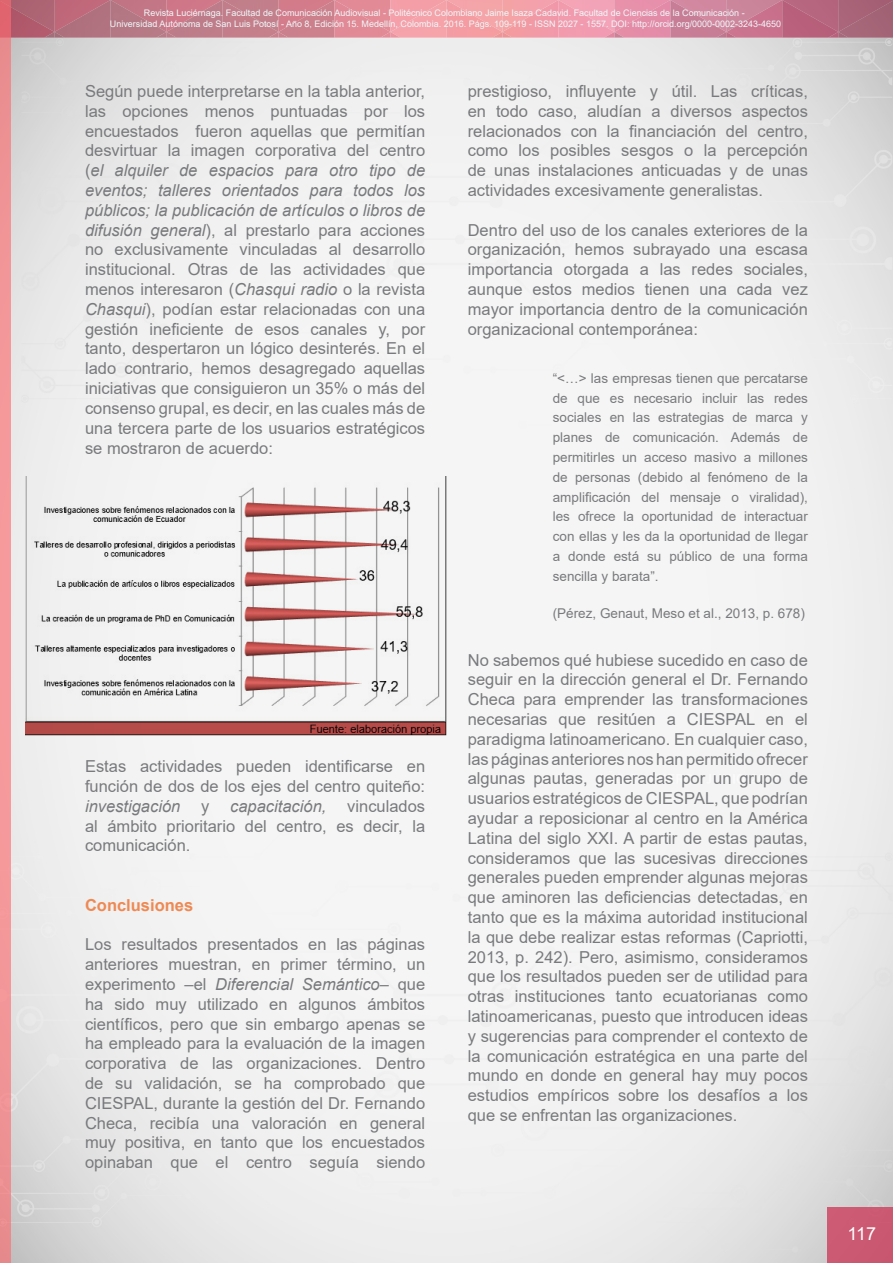
<style>
.page{position:relative;width:893px;height:1263px;background:#fff}
.page>*{position:absolute;margin:0;border:0;box-sizing:border-box;transform-origin:0 0}
.t1{font:18px "Arial";color:#fff}
.t2{font:16.5px/19.8px "Arial";color:#797a7d;text-align:justify}
.t3{font:italic 16.5px "Arial";color:#797a7d}
.t4{font:700 16.5px "Arial";color:#ee8953}
.t5{font:13.5px/19.8px "Arial";color:#797a7d;text-align:justify}
.t6{font:9px/10.8px "Arial";color:#eff8fa;text-align:center}
.s1{font-style:italic}
</style>
<div class="page">
<img style="left:11px;top:38px;width:882px;height:1225px">
<div style="left:827px;top:1207px;width:66px;height:56px;background:#cb5972"></div>
<img style="left:11px;top:32px;width:882px;height:6px">
<img style="left:11px;top:0;width:882px;height:32px">
<svg style="left:44px;top:32px;width:20px;height:6px"></svg>
<svg style="left:156px;top:32px;width:20px;height:6px"></svg>
<svg style="left:380px;top:32px;width:20px;height:6px"></svg>
<svg style="left:604px;top:32px;width:20px;height:6px"></svg>
<svg style="left:828px;top:32px;width:20px;height:6px"></svg>
<svg style="left:268px;top:32px;width:20px;height:6px"></svg>
<svg style="left:492px;top:32px;width:20px;height:6px"></svg>
<svg style="left:716px;top:32px;width:20px;height:6px"></svg>
<svg style="left:0;top:0;width:11px;height:1263px;fill:#f4979a"></svg>
<img style="left:26px;top:476px;width:420px;height:262px">
<p class="t6" style="left:110px;top:8px;width:673px">Revista Luciérnaga. Facultad de Comunicación Audiovisual - Politécnico Colombiano Jaime Isaza Cadavid. Facultad de Ciencias de la Comunicación -<br>Universidad Autónoma de San Luis Potosí - Año 8, Edición 15. Medellín, Colombia. 2016. Págs. 109-119 - ISSN 2027 - 1557. DOI: http://orcid.org/0000-0002-3243-4650</p>
<p class="t2" style="left:85px;top:81px;width:342px">Según puede interpretarse en la tabla anterior, las opciones menos puntuadas por los encuestados fueron aquellas que permitían desvirtuar la imagen corporativa del centro (<span class="s1">el alquiler de espacios para otro tipo de eventos; talleres orientados para todos los públicos; la publicación de artículos o libros de difusión general</span>), al prestarlo para acciones no exclusivamente vinculadas al desarrollo institucional. Otras de las actividades que menos interesaron (<span class="s1">Chasqui radio</span> o la revista <span class="s1">Chasqui</span>), podían estar relacionadas con una gestión ineficiente de esos canales y, por tanto, despertaron un lógico desinterés. En el lado contrario, hemos desagregado aquellas iniciativas que consiguieron un 35% o más del consenso grupal, es decir, en las cuales más de una tercera parte de los usuarios estratégicos se mostraron de acuerdo:</p>
<p class="t2" style="left:85px;top:756px;width:342px">Estas actividades pueden identificarse en función de dos de los ejes del centro quiteño:</p>
<p class="t3" style="left:85px;top:795px;width:97px">investigación</p>
<p class="t2" style="left:201px;top:796px;width:10px">y</p>
<p class="t3" style="left:230px;top:795px;width:98px">capacitación,</p>
<p class="t2" style="left:85px;top:796px;width:342px;text-indent:262px">vinculados al ámbito prioritario del centro, es decir, la comunicación.</p>
<p class="t4" style="left:85px;top:893px;width:110px">Conclusiones</p>
<p class="t2" style="left:85px;top:934px;width:342px">Los resultados presentados en las páginas anteriores muestran, en primer término, un experimento –el <span class="s1">Diferencial Semántico</span>– que ha sido muy utilizado en algunos ámbitos científicos, pero que sin embargo apenas se ha empleado para la evaluación de la imagen corporativa de las organizaciones. Dentro de su validación, se ha comprobado que CIESPAL, durante la gestión del Dr. Fernando Checa, recibía una valoración en general muy positiva, en tanto que los encuestados opinaban que el centro seguía siendo</p>
<p class="t2" style="left:468px;top:81px;width:342px">prestigioso, influyente y útil. Las críticas, en todo caso, aludían a diversos aspectos relacionados con la financiación del centro, como los posibles sesgos o la percepción de unas instalaciones anticuadas y de unas actividades excesivamente generalistas.</p>
<p class="t2" style="left:468px;top:220px;width:342px">Dentro del uso de los canales exteriores de la organización, hemos subrayado una escasa importancia otorgada a las redes sociales, aunque estos medios tienen una cada vez mayor importancia dentro de la comunicación organizacional contemporánea:</p>
<p class="t5" style="left:553px;top:368px;width:257px">“&lt;…&gt; las empresas tienen que percatarse de que es necesario incluir las redes sociales en las estrategias de marca y planes de comunicación. Además de permitirles un acceso masivo a millones de personas (debido al fenómeno de la amplificación del mensaje o viralidad), les ofrece la oportunidad de interactuar con ellas y les da la oportunidad de llegar a donde está su público de una forma sencilla y barata”.</p>
<p class="t5" style="left:553px;top:603px;width:254px">(Pérez, Genaut, Meso et al., 2013, p. 678)</p>
<p class="t2" style="left:468px;top:650px;width:342px">No sabemos qué hubiese sucedido en caso de seguir en la dirección general el Dr. Fernando Checa para emprender las transformaciones necesarias que resitúen a CIESPAL en el paradigma latinoamericano. En cualquier caso, las páginas anteriores nos han permitido ofrecer algunas pautas, generadas por un grupo de usuarios estratégicos de CIESPAL, que podrían ayudar a reposicionar al centro en la América Latina del siglo XXI. A partir de estas pautas, consideramos que las sucesivas direcciones generales pueden emprender algunas mejoras que aminoren las deficiencias detectadas, en tanto que es la máxima autoridad institucional la que debe realizar estas reformas (Capriotti, 2013, p. 242). Pero, asimismo, consideramos que los resultados pueden ser de utilidad para otras instituciones tanto ecuatorianas como latinoamericanas, puesto que introducen ideas y sugerencias para comprender el contexto de la comunicación estratégica en una parte del mundo en donde en general hay muy pocos estudios empíricos sobre los desafíos a los que se enfrentan las organizaciones.</p>
<p class="t1" style="left:847px;top:1221px;width:30px">117</p>
</div>
